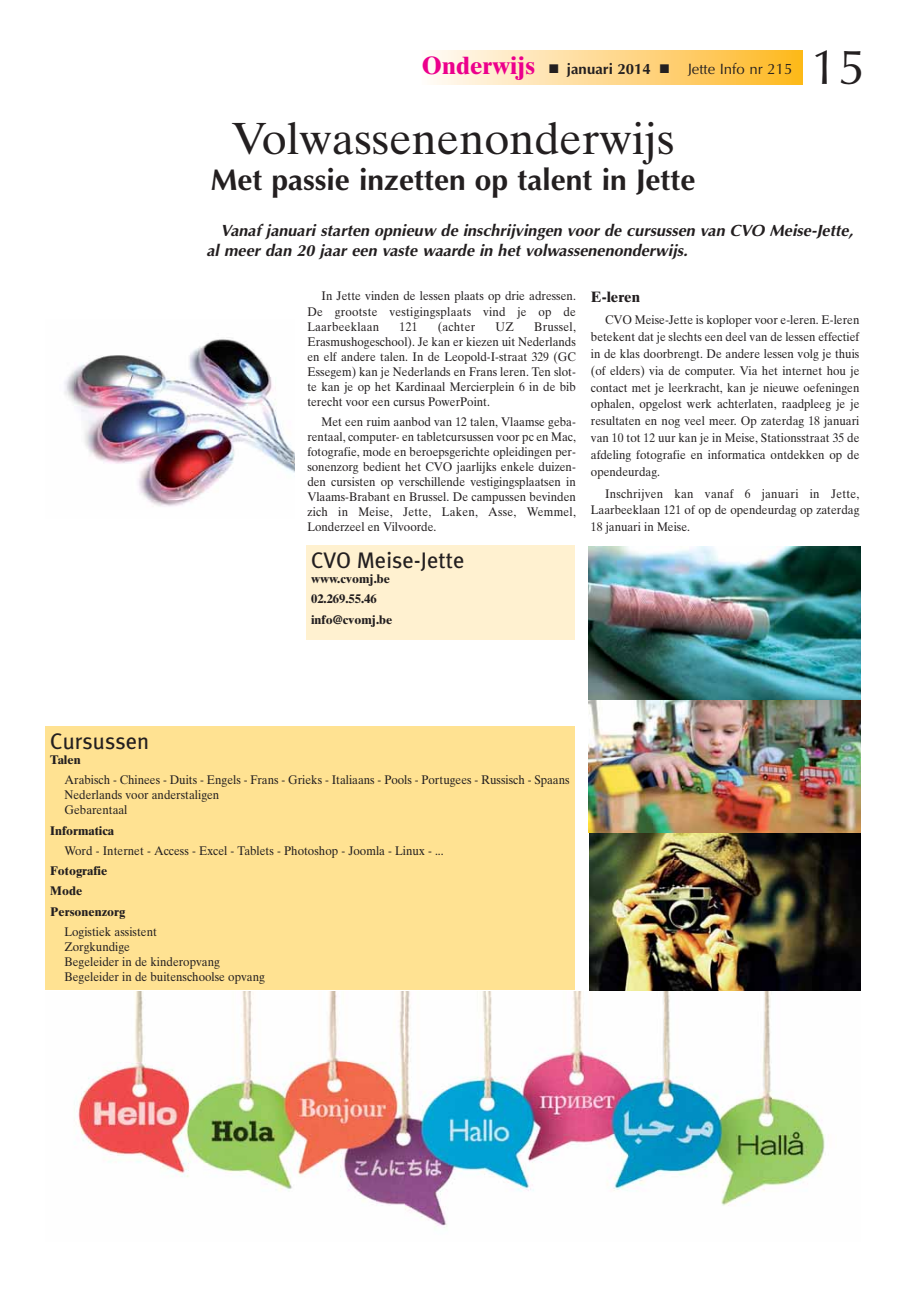
<style>
.page{position:relative;width:920px;height:1294px;background:#fff}
.page>*{position:absolute;margin:0;border:0;box-sizing:border-box;transform-origin:0 0}
.t1{font:49.25px "Optima";color:#231f20}
.t2{font:45px "Times Ten";color:#231f20}
.t3{font:700 30px "Optima";color:#231f20}
.t4{font:22.5px "Meta Plus";color:#231f20}
.t5{font:italic 700 16.25px/20px "Optima";color:#231f20}
.t6{font:15px "Optima";color:#231f20}
.t7{font:700 15px "Times Ten";color:#231f20}
.t8{font:12.5px/15px "Times Ten";color:#231f20;text-align:justify;scale:.93 1}
.t9{font:700 12.5px/20.4px "Times Ten";color:#231f20}
.s1{font-family:"Times Ten";font-weight:700;font-size:25px;color:#ec008c}
.s2{font-weight:700}
</style>
<div class="page">
<div style="left:420px;top:51px;width:382px;height:33px;background:linear-gradient(to right,#fffbfb,#feb823)"></div>
<img style="left:74px;top:991px;width:751px;height:236px">
<img style="left:64px;top:339px;width:230px;height:168px">
<div style="left:306px;top:545px;width:268px;height:95px;background:#fff1d0"></div>
<div style="left:45px;top:726px;width:529px;height:264px;background:#ffe292"></div>
<img style="left:588px;top:546px;width:272px;height:444px">
<p class="t6" style="left:421px;top:63px;width:372px"><span class="s1">Onderwijs</span> ■ <span class="s2">januari 2014</span> ■ Jette Info nr 215</p>
<h1 class="t1" style="left:810px;top:47px;width:56px">15</h1>
<h2 class="t2" style="left:231px;top:122px;width:444px">Volwassenenonderwijs</h2>
<h3 class="t3" style="left:211px;top:167px;width:486px">Met passie inzetten op talent in Jette</h3>
<h3 class="t5" style="left:206px;top:222px;width:651px;text-indent:14px">Vanaf januari starten opnieuw de inschrijvingen voor de cursussen van CVO Meise-Jette, al meer dan 20 jaar een vaste waarde in het volwassenenonderwijs.</h3>
<p class="t8" style="left:307px;top:290px;width:290px;text-indent:14px">In Jette vinden de lessen plaats op drie adressen.<br>De grootste vestigingsplaats vind je op de Laarbeeklaan</p>
<p class="t8" style="left:399px;top:320px;width:21px">121</p>
<p class="t8" style="left:438px;top:320px;width:42px">(achter</p>
<p class="t8" style="left:495px;top:320px;width:21px">UZ</p>
<p class="t8" style="left:307px;top:320px;width:290px;text-indent:227px">Brussel, Erasmushogeschool). Je kan er kiezen uit Nederlands en elf andere talen. In de Leopold-I-straat 329 (GC Essegem) kan je Nederlands en Frans leren. Ten slot&shy;te kan je op het Kardinaal Mercierplein 6 in de bib terecht voor een cursus PowerPoint.</p>
<p class="t8" style="left:307px;top:415px;width:290px;text-indent:14px">Met een ruim aanbod van 12 talen, Vlaamse geba&shy;rentaal, computer- en tabletcursussen voor pc en Mac, fotografie, mode en beroepsgerichte opleidingen per&shy;sonenzorg bedient het CVO jaarlijks enkele duizen&shy;den cursisten op verschillende vestigingsplaatsen in Vlaams-Brabant en Brussel. De campussen bevinden zich in Meise, Jette, Laken, Asse, Wemmel, Londerzeel en Vilvoorde.</p>
<h3 class="t4" style="left:311px;top:549px;width:155px">CVO Meise-Jette</h3>
<p class="t9" style="left:311px;top:570px;width:83px">www.cvomj.be<br>02.269.55.46 info@cvomj.be</p>
<p class="t7" style="left:591px;top:291px;width:51px">E-leren</p>
<p class="t8" style="left:591px;top:313px;width:290px;line-height:16.8px;text-indent:14px">CVO Meise-Jette is koploper voor e-leren. E-leren betekent dat je slechts een deel van de lessen effectief in de klas doorbrengt. De andere lessen volg je thuis (of elders) via de computer. Via het internet hou je contact met je leerkracht, kan je nieuwe oefeningen ophalen, opgelost werk achterlaten, raadpleeg je je resultaten en nog veel meer. Op zaterdag 18 januari van 10 tot 12 uur kan je in Meise, Stationsstraat 35 de afdeling fotografie en informatica ontdekken op de opendeurdag.</p>
<p class="t8" style="left:591px;top:486px;width:290px;line-height:16.8px;text-indent:14px">Inschrijven kan vanaf 6 januari in Jette, Laarbeeklaan 121 of op de opendeurdag op zaterdag 18 januari in Meise.</p>
<h3 class="t4" style="left:50px;top:730px;width:100px">Cursussen</h3>
<p class="t9" style="left:50px;top:750px;width:32px">Talen</p>
<p class="t8" style="left:64px;top:773px;width:544px;text-align:left">Arabisch - Chinees - Duits - Engels - Frans - Grieks - Italiaans - Pools - Portugees - Russisch - Spaans<br>Nederlands voor anderstaligen<br>Gebarentaal</p>
<p class="t9" style="left:50px;top:821px;width:65px">Informatica</p>
<p class="t8" style="left:64px;top:844px;width:409px">Word - Internet - Access - Excel - Tablets - Photoshop - Joomla - Linux - ...</p>
<p class="t9" style="left:50px;top:862px;width:77px">Fotografie<br>Mode<br>Personenzorg</p>
<p class="t8" style="left:64px;top:925px;width:217px;text-align:left">Logistiek assistent<br>Zorgkundige<br>Begeleider in de kinderopvang<br>Begeleider in de buitenschoolse opvang</p>
</div>
